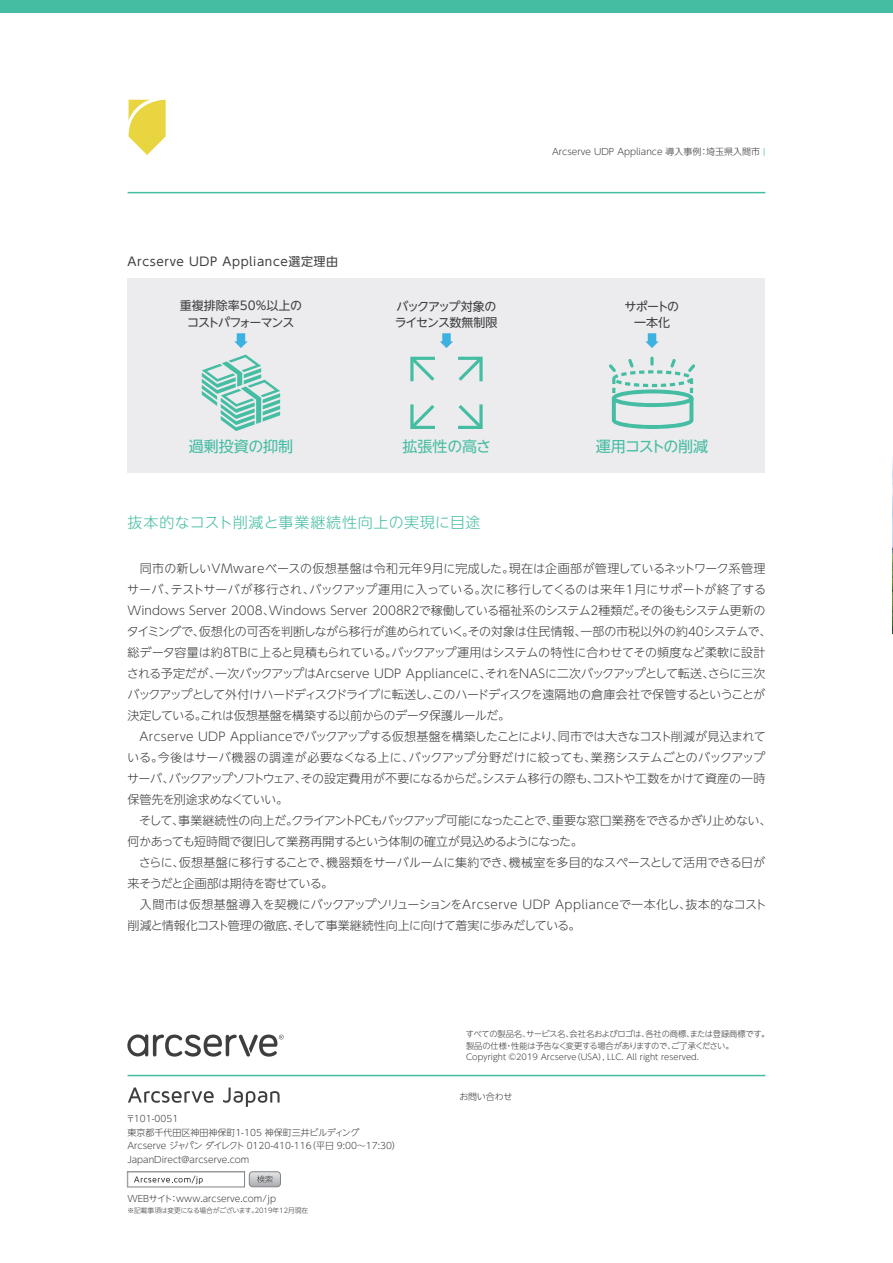
<style>
.page{position:relative;width:893px;height:1263px;background:#fff}
.page>*{position:absolute;margin:0;border:0;box-sizing:border-box;transform-origin:0 0}
.t1{font:300 15px "UD Shin Go NT Pro";letter-spacing:.035em;color:#45bda3}
.t2{font:15px "UD Shin Go NT Pro";letter-spacing:-.015em;color:#45bda3}
.t3{font:15px "UD Shin Go NT Pro";letter-spacing:-.05em;color:#45bda3}
.t4{font:300 12px/21px "UD Shin Go NT Pro";letter-spacing:-.02em;color:#3e3e3f}
.t5{font:300 12px/21px "UD Shin Go NT Pro";color:#3e3e3f}
.t6{font:12px "UD Shin Go NT Pro";letter-spacing:.05em;color:#3e3e3f}
.t7{font:12px/16.5px "UD Shin Go NT Pro";letter-spacing:-.055em;color:#3e3e3f;text-align:center}
.t8{font:12px/16.5px "UD Shin Go NT Pro";letter-spacing:-.085em;color:#3e3e3f}
.t9{font:12px/16.5px "UD Shin Go NT Pro";letter-spacing:-.05em;color:#3e3e3f;text-align:center}
.t10{font:300 9px/13.5px "UD Shin Go NT Pro";color:#3e3e3f}
.t11{font:300 8.25px/11.2px "UD Shin Go NT Pro";color:#3e3e3f}
.t12{font:300 6.75px "UD Shin Go NT Pro";letter-spacing:-.005em;color:#3e3e3f}
.s1{color:#45bda3}
</style>
<div class="page">
<div style="left:0;top:0;width:893px;height:13px;background:#45bda3"></div>
<hr style="left:128px;top:192px;width:637px;height:1px;background:#45bda3">
<hr style="left:128px;top:1075px;width:637px;height:1px;background:#45bda3">
<svg style="left:128px;top:1087px;width:86px;height:16px"></svg>
<svg style="left:223px;top:1087px;width:57px;height:20px"></svg>
<div style="left:249px;top:1171px;width:32px;height:16px;border:1px solid #808285;border-radius:3px"></div>
<svg style="left:127px;top:1171px;width:153px;height:16px"></svg>
<svg style="left:127px;top:1034px;width:157px;height:22px"></svg>
<svg style="left:129px;top:100px;width:37px;height:55px"></svg>
<img style="left:892px;top:458px;width:1px;height:176px">
<div style="left:128px;top:279px;width:637px;height:194px;background:#ececee"></div>
<div style="left:237px;top:333px;width:8px;height:9px;background:#3db2e1"></div>
<svg style="left:234px;top:341px;width:14px;height:7px"></svg>
<div style="left:442px;top:333px;width:9px;height:9px;background:#3db2e1"></div>
<svg style="left:440px;top:341px;width:13px;height:7px"></svg>
<div style="left:648px;top:333px;width:8px;height:9px;background:#3db2e1"></div>
<svg style="left:645px;top:341px;width:14px;height:7px"></svg>
<svg style="left:410px;top:357px;width:25px;height:24px"></svg>
<svg style="left:458px;top:357px;width:25px;height:24px"></svg>
<svg style="left:410px;top:404px;width:25px;height:25px"></svg>
<svg style="left:458px;top:404px;width:25px;height:25px"></svg>
<svg style="left:202px;top:355px;width:78px;height:76px"></svg>
<svg style="left:609px;top:357px;width:86px;height:72px"></svg>
<p class="t6" style="left:128px;top:252px;width:212px">Arcserve UDP Appliance選定理由</p>
<p class="t7" style="left:180px;top:297px;width:124px">重複排除率50%以上のコストパフォーマンス</p>
<p class="t10" style="left:552px;top:145px;width:215px">Arcserve UDP Appliance 導入事例：埼玉県入間市 <span class="s1">|</span></p>
<p class="t8" style="left:395px;top:297px;width:104px">バックアップ対象のライセンス数無制限</p>
<p class="t9" style="left:624px;top:297px;width:56px">サポートの一本化</p>
<p class="t2" style="left:189px;top:434px;width:106px">過剰投資の抑制</p>
<p class="t2" style="left:403px;top:434px;width:90px">拡張性の高さ</p>
<p class="t3" style="left:596px;top:434px;width:114px">運用コストの削減</p>
<p class="t1" style="left:128px;top:510px;width:355px">抜本的なコスト削減と事業継続性向上の実現に目途</p>
<p class="t4" style="left:127px;top:557px;width:646px;text-indent:13px">同市の新しいVMwareベースの仮想基盤は令和元年9月に完成した。現在は企画部が管理しているネットワーク系管理サーバ、テストサーバが移行され、バックアップ運用に入っている。次に移行してくるのは来年1月にサポートが終了するWindows Server 2008、Windows Server 2008R2で稼働している福祉系のシステム2種類だ。その後もシステム更新のタイミングで、仮想化の可否を判断しながら移行が進められていく。その対象は住民情報、一部の市税以外の約40システムで、総データ容量は約8TBに上ると見積もられている。バックアップ運用はシステムの特性に合わせてその頻度など柔軟に設計される予定だが、一次バックアップはArcserve UDP Applianceに、それをNASに二次バックアップとして転送、さらに三次バックアップとして外付けハードディスクドライブに転送し、このハードディスクを遠隔地の倉庫会社で保管するということが決定している。これは仮想基盤を構築する以前からのデータ保護ルールだ。</p>
<p class="t4" style="left:127px;top:725px;width:646px;text-indent:12px">Arcserve UDP Applianceでバックアップする仮想基盤を構築したことにより、同市では大きなコスト削減が見込まれている。今後はサーバ機器の調達が必要なくなる上に、バックアップ分野だけに絞っても、業務システムごとのバックアップサーバ、バックアップソフトウェア、その設定費用が不要になるからだ。システム移行の際も、コストや工数をかけて資産の一時保管先を別途求めなくていい。<br>　そして、事業継続性の向上だ。クライアントPCもバックアップ可能になったことで、重要な窓口業務をできるかぎり止めない、何かあっても短時間で復旧して業務再開するという体制の確立が見込めるようになった。</p>
<p class="t4" style="left:128px;top:851px;width:639px;text-indent:11px">さらに、仮想基盤に移行することで、機器類をサーバルームに集約でき、機械室を多目的なスペースとして活用できる日が来そうだと企画部は期待を寄せている。</p>
<p class="t5" style="left:128px;top:893px;width:641px;text-indent:12px">入間市は仮想基盤導入を契機にバックアップソリューションをArcserve UDP Applianceで一本化し、抜本的なコスト削減と情報化コスト管理の徹底、そして事業継続性向上に向けて着実に歩みだしている。</p>
<p class="t11" style="left:466px;top:1028px;width:305px">すべての製品名、サービス名、会社名およびロゴは、各社の商標、または登録商標です。製品の仕様・性能は予告なく変更する場合がありますので、ご了承ください。<br>Copyright ©2019 Arcserve（USA）, LLC. All right reserved.</p>
<p class="t10" style="left:126px;top:1111px;width:276px">〒101-0051<br>東京都千代田区神田神保町1-105 神保町三井ビルディング<br>Arcserve ジャパン ダイレクト 0120-410-116（平日 9:00～17:30）<br>JapanDirect@arcserve.com</p>
<p class="t10" style="left:127px;top:1192px;width:150px">WEBサイト：www.arcserve.com/jp</p>
<p class="t12" style="left:127px;top:1205px;width:182px">※記載事項は変更になる場合がございます。2019年12月現在</p>
<p class="t10" style="left:459px;top:1089px;width:54px">お問い合わせ</p>
</div>
